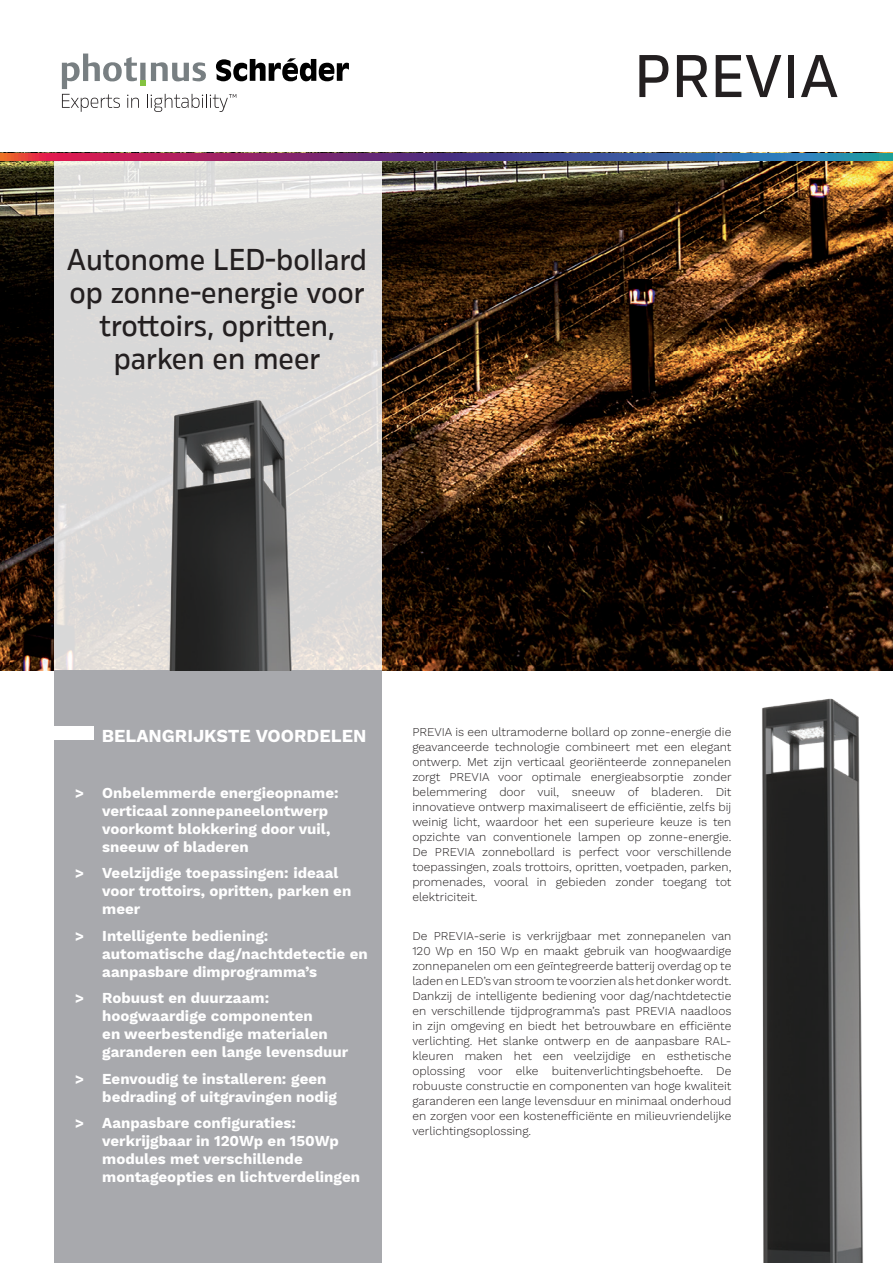
<style>
.page{position:relative;width:893px;height:1263px;background:#fff}
.page>*{position:absolute;margin:0;border:0;box-sizing:border-box;transform-origin:0 0}
.t1{font:500 60px "Rleud";letter-spacing:.015em;color:#231f20}
.t2{font:500 30px/33px "Rleud";color:#231f20;text-align:center}
.t3{font:700 18px "Work Sans";color:#fff}
.t4{font:700 15px/18px "Work Sans";color:#fff}
.t5{font:300 12px/15px "Work Sans";color:#231f20;text-align:justify}
</style>
<div class="page">
<img style="left:0;top:152px;width:893px;height:519px">
<svg style="left:54px;top:160px;width:327px;height:222px;background:#dcdbda"></svg>
<div style="left:54px;top:670px;width:327px;height:593px;background:#a8a9ad"></div>
<img style="left:744px;top:670px;width:149px;height:593px">
<div style="left:51px;top:727px;width:42px;height:13px;background:#fff"></div>
<svg style="left:62px;top:54px;width:287px;height:58px"></svg>
<svg style="left:0;top:153px;width:893px;height:7px;background:#6a4582"></svg>
<img style="left:54px;top:382px;width:327px;height:289px">
<h2 class="t2" style="left:67px;top:242px;width:302px">Autonome LED-bollard op zonne-energie voor trottoirs, opritten, parken en meer</h2>
<h1 class="t1" style="left:635px;top:36px;width:205px">PREVIA</h1>
<h3 class="t3" style="left:102px;top:725px;width:266px">BELANGRIJKSTE VOORDELEN</h3>
<p class="t4" style="left:102px;top:784px;width:238px;text-indent:-27px">&gt; Onbelemmerde energieopname: verticaal zonnepaneelontwerp voorkomt blokkering door vuil, sneeuw of bladeren</p>
<p class="t4" style="left:102px;top:865px;width:251px;text-indent:-27px">&gt; Veelzijdige toepassingen: ideaal voor trottoirs, opritten, parken en meer</p>
<p class="t4" style="left:102px;top:927px;width:267px;text-indent:-27px">&gt; Intelligente bediening: automatische dag/nachtdetectie en aanpasbare dimprogramma’s</p>
<p class="t4" style="left:102px;top:990px;width:248px;text-indent:-27px">&gt; Robuust en duurzaam: hoogwaardige componenten<br>en weerbestendige materialen garanderen een lange levensduur</p>
<p class="t4" style="left:102px;top:1070px;width:236px;text-indent:-27px">&gt; Eenvoudig te installeren: geen bedrading of uitgravingen nodig</p>
<p class="t4" style="left:102px;top:1115px;width:259px;text-indent:-27px">&gt; Aanpasbare configuraties: verkrijgbaar in 120Wp en 150Wp modules met verschillende montageopties en lichtverdelingen</p>
<p class="t5" style="left:412px;top:724px;width:321px">PREVIA is een ultramoderne bollard op zonne-energie die geavanceerde technologie combineert met een elegant ontwerp. Met zijn verticaal georiënteerde zonnepanelen zorgt PREVIA voor optimale energieabsorptie zonder belemmering door vuil, sneeuw of bladeren. Dit innovatieve ontwerp maximaliseert de efficiëntie, zelfs bij weinig licht, waardoor het een superieure keuze is ten opzichte van conventionele lampen op zonne-energie.<br>De PREVIA zonnebollard is perfect voor verschillende toepassingen, zoals trottoirs, opritten, voetpaden, parken, promenades, vooral in gebieden zonder toegang tot elektriciteit.</p>
<p class="t5" style="left:412px;top:927px;width:321px">De PREVIA-serie is verkrijgbaar met zonnepanelen van 120 Wp en 150 Wp en maakt gebruik van hoogwaardige zonnepanelen om een geïntegreerde batterij overdag op te laden en LED’s van stroom te voorzien als het donker wordt.<br>Dankzij de intelligente bediening voor dag/nachtdetectie en verschillende tijdprogramma’s past PREVIA naadloos in zijn omgeving en biedt het betrouwbare en efficiënte verlichting. Het slanke ontwerp en de aanpasbare RAL&shy;kleuren maken het een veelzijdige en esthetische oplossing voor elke buitenverlichtingsbehoefte. De robuuste constructie en componenten van hoge kwaliteit garanderen een lange levensduur en minimaal onderhoud en zorgen voor een kostenefficiënte en milieuvriendelijke verlichtingsoplossing.</p>
</div>
